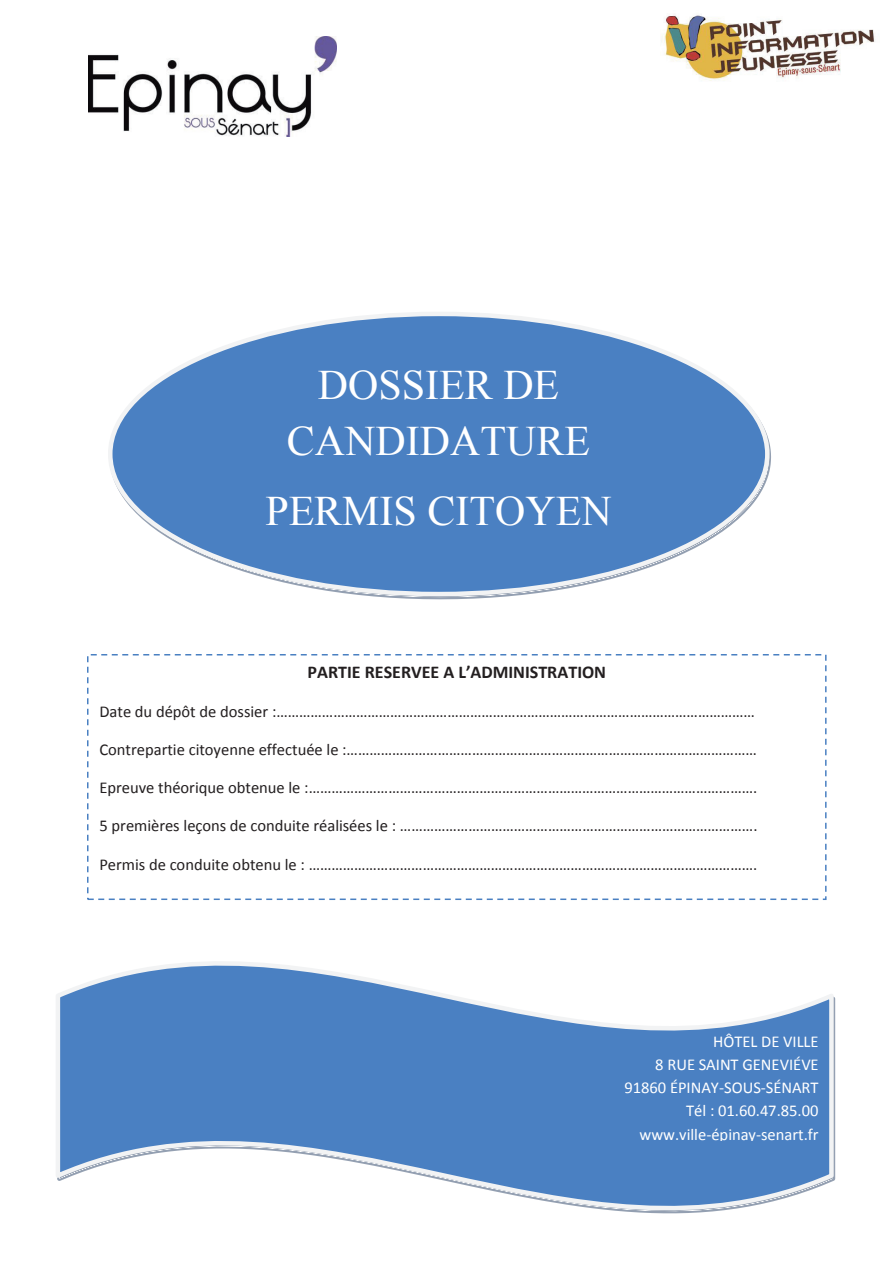
<style>
.page{position:relative;width:893px;height:1263px;background:#fff}
.page>*{position:absolute;margin:0;border:0;box-sizing:border-box;transform-origin:0 0}
.t1{font:42px/55.5px "Times New Roman";color:#fff;text-align:center}
.t2{font:700 18px "Calibri";color:#231f20}
.t3{font:16.5px "Calibri";color:#231f20}
.t4{font:16.5px/23.1px "Calibri";color:#fff;text-align:right}
</style>
<div class="page">
<img style="left:89px;top:36px;width:247px;height:100px">
<img style="left:661px;top:15px;width:214px;height:66px">
<svg style="left:112px;top:316px;width:659px;height:283px"></svg>
<div style="left:110px;top:314px;width:657px;height:280px;background:#4a80c2;border-radius:50%"></div>
<svg style="left:56px;top:885px;width:780px;height:329px;fill:#4a80c2"></svg>
<h1 class="t1" style="left:287px;top:357px;width:305px">DOSSIER DE<br>CANDIDATURE</h1>
<h1 class="t1" style="left:265px;top:483px;width:348px">PERMIS CITOYEN</h1>
<p class="t2" style="left:308px;top:660px;width:300px">PARTIE RESERVEE A L’ADMINISTRATION</p>
<p class="t3" style="left:99px;top:701px;width:657px">Date du dépôt de dossier :………………………………………………………………………………………………………………</p>
<p class="t3" style="left:99px;top:739px;width:659px">Contrepartie citoyenne effectuée le :………………………………………………………………………………………………</p>
<p class="t3" style="left:99px;top:777px;width:659px">Epreuve théorique obtenue le :……………………………………………………………………………………………………….</p>
<p class="t3" style="left:99px;top:815px;width:660px">5 premières leçons de conduite réalisées le : ………………………………………………………………………………….</p>
<p class="t3" style="left:99px;top:854px;width:660px">Permis de conduite obtenu le : ……………………………………………………………………………………………………….</p>
<p class="t4" style="left:624px;top:1030px;width:196px">HÔTEL DE VILLE<br>8 RUE SAINT GENEVIÉVE<br>91860 ÉPINAY-SOUS-SÉNART<br>Tél : 01.60.47.85.00 www.ville-épinay-senart.fr</p>
</div>
